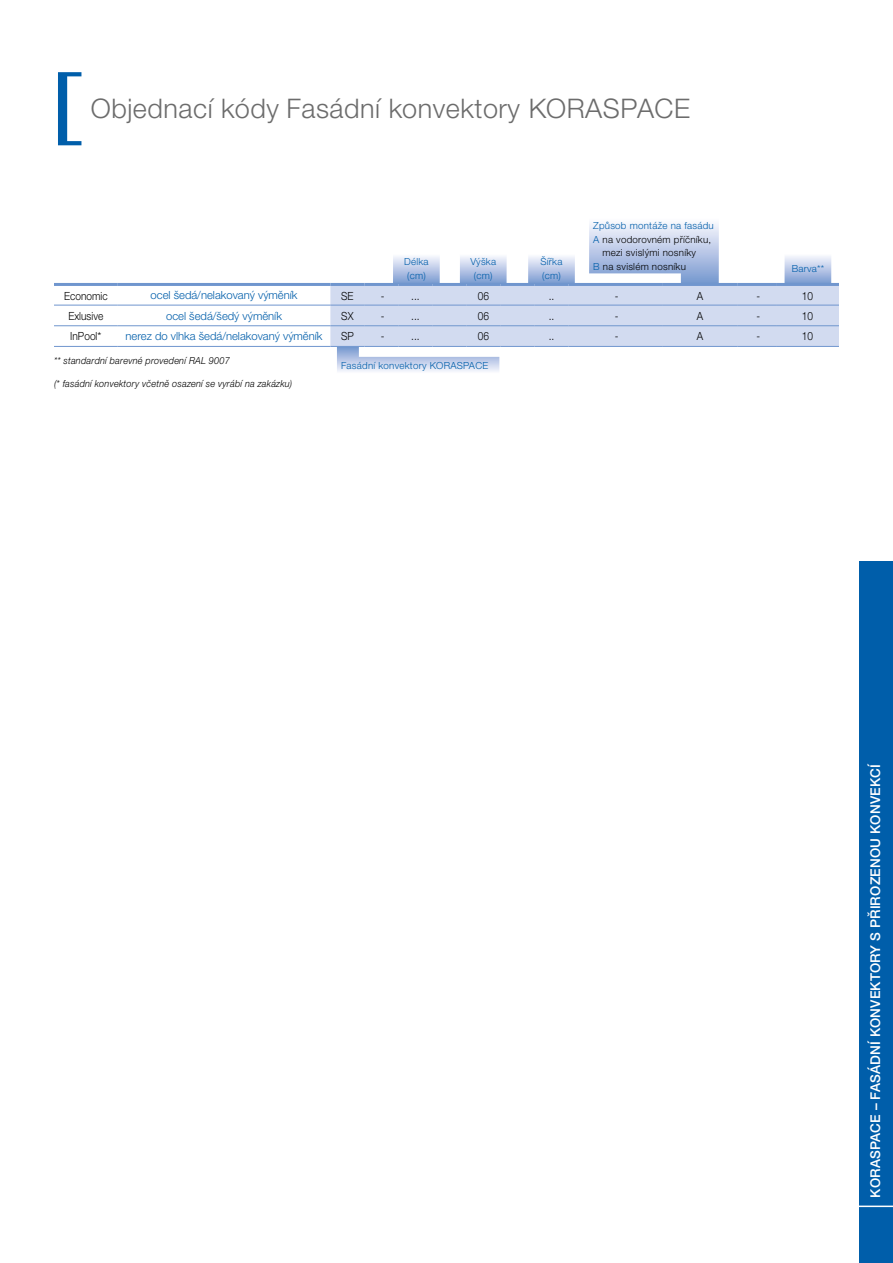
<style>
.page{position:relative;width:893px;height:1263px;background:#fff}
.page>*{position:absolute;margin:0;border:0;box-sizing:border-box;transform-origin:0 0}
.t1{font:300 27px "Helvetica Neue CE";letter-spacing:.02em;color:#6c6c6c}
.t2{font:500 13.5px "Helvetica Neue CE";letter-spacing:.01em;color:#fff}
.t3{font:300 11.25px "Helvetica Neue CE";color:#005eaa}
.t4{font:300 11.25px "Helvetica Neue CE";color:#000;scale:.9 1}
.t5{font:italic 300 9.75px "Helvetica Neue CE";letter-spacing:.02em;color:#000;scale:.94 1}
.t6{font:300 9.75px/13.5px "Helvetica Neue CE";letter-spacing:.025em;color:#005eaa}
.t7{font:300 9.75px "Helvetica Neue CE";letter-spacing:.025em;color:#000}
.s1{color:#005eaa}
</style>
<div class="page">
<div style="left:859px;top:561px;width:34px;height:702px;background:#005eaa"></div>
<hr style="left:839px;top:1205px;width:54px;height:2px;background:#fff">
<svg style="left:58px;top:72px;width:23px;height:73px"></svg>
<svg style="left:54px;top:223px;width:785px;height:149px"></svg>
<hr style="left:54px;top:283px;width:64px;height:3px;background:#7096ce">
<hr style="left:118px;top:283px;width:212px;height:3px;background:#7096ce">
<hr style="left:330px;top:283px;width:34px;height:3px;background:#7096ce">
<hr style="left:364px;top:283px;width:34px;height:3px;background:#7096ce">
<hr style="left:398px;top:283px;width:34px;height:3px;background:#7096ce">
<hr style="left:432px;top:283px;width:34px;height:3px;background:#7096ce">
<hr style="left:466px;top:283px;width:34px;height:3px;background:#7096ce">
<hr style="left:500px;top:283px;width:34px;height:3px;background:#7096ce">
<hr style="left:534px;top:283px;width:34px;height:3px;background:#7096ce">
<hr style="left:568px;top:283px;width:94px;height:3px;background:#7096ce">
<hr style="left:662px;top:283px;width:76px;height:3px;background:#7096ce">
<hr style="left:738px;top:283px;width:38px;height:3px;background:#7096ce">
<hr style="left:776px;top:283px;width:63px;height:3px;background:#7096ce">
<hr style="left:54px;top:305px;width:64px;height:1px;background:#7096ce">
<hr style="left:118px;top:305px;width:212px;height:1px;background:#7096ce">
<hr style="left:330px;top:305px;width:34px;height:1px;background:#7096ce">
<hr style="left:364px;top:305px;width:34px;height:1px;background:#7096ce">
<hr style="left:398px;top:305px;width:34px;height:1px;background:#7096ce">
<hr style="left:432px;top:305px;width:34px;height:1px;background:#7096ce">
<hr style="left:466px;top:305px;width:34px;height:1px;background:#7096ce">
<hr style="left:500px;top:305px;width:34px;height:1px;background:#7096ce">
<hr style="left:534px;top:305px;width:34px;height:1px;background:#7096ce">
<hr style="left:568px;top:305px;width:94px;height:1px;background:#7096ce">
<hr style="left:662px;top:305px;width:76px;height:1px;background:#7096ce">
<hr style="left:738px;top:305px;width:38px;height:1px;background:#7096ce">
<hr style="left:776px;top:305px;width:63px;height:1px;background:#7096ce">
<hr style="left:54px;top:325px;width:64px;height:1px;background:#7096ce">
<hr style="left:118px;top:325px;width:212px;height:1px;background:#7096ce">
<hr style="left:330px;top:325px;width:34px;height:1px;background:#7096ce">
<hr style="left:364px;top:325px;width:34px;height:1px;background:#7096ce">
<hr style="left:398px;top:325px;width:34px;height:1px;background:#7096ce">
<hr style="left:432px;top:325px;width:34px;height:1px;background:#7096ce">
<hr style="left:466px;top:325px;width:34px;height:1px;background:#7096ce">
<hr style="left:500px;top:325px;width:34px;height:1px;background:#7096ce">
<hr style="left:534px;top:325px;width:34px;height:1px;background:#7096ce">
<hr style="left:568px;top:325px;width:94px;height:1px;background:#7096ce">
<hr style="left:662px;top:325px;width:76px;height:1px;background:#7096ce">
<hr style="left:738px;top:325px;width:38px;height:1px;background:#7096ce">
<hr style="left:776px;top:325px;width:63px;height:1px;background:#7096ce">
<hr style="left:54px;top:346px;width:64px;height:1px;background:#7096ce">
<hr style="left:118px;top:346px;width:212px;height:1px;background:#7096ce">
<hr style="left:330px;top:346px;width:34px;height:1px;background:#7096ce">
<hr style="left:364px;top:346px;width:34px;height:1px;background:#7096ce">
<hr style="left:398px;top:346px;width:34px;height:1px;background:#7096ce">
<hr style="left:432px;top:346px;width:34px;height:1px;background:#7096ce">
<hr style="left:466px;top:346px;width:34px;height:1px;background:#7096ce">
<hr style="left:500px;top:346px;width:34px;height:1px;background:#7096ce">
<hr style="left:534px;top:346px;width:34px;height:1px;background:#7096ce">
<hr style="left:568px;top:346px;width:94px;height:1px;background:#7096ce">
<hr style="left:662px;top:346px;width:76px;height:1px;background:#7096ce">
<hr style="left:738px;top:346px;width:38px;height:1px;background:#7096ce">
<hr style="left:776px;top:346px;width:63px;height:1px;background:#7096ce">
<h1 class="t1" style="left:91px;top:92px;width:601px">Objednací kódy Fasádní konvektory KORASPACE</h1>
<p class="t6" style="left:593px;top:219px;width:122px">Způsob montáže na fasádu</p>
<p class="t7" style="left:593px;top:233px;width:120px"><span class="s1">A</span> na vodorovném příčníku,</p>
<p class="t7" style="left:602px;top:247px;width:95px">mezi svislými nosníky</p>
<p class="t7" style="left:593px;top:260px;width:94px"><span class="s1">B</span> na svislém nosníku</p>
<p class="t6" style="left:404px;top:255px;width:26px">Délka (cm)</p>
<p class="t6" style="left:470px;top:255px;width:27px;text-align:center">Výška (cm)</p>
<p class="t6" style="left:540px;top:255px;width:23px">Šířka (cm)</p>
<p class="t6" style="left:792px;top:262px;width:34px">Barva**</p>
<p class="t4" style="left:64px;top:289px;width:50px">Economic</p>
<p class="t3" style="left:151px;top:288px;width:148px">ocel šedá/nelakovaný výměník</p>
<p class="t4" style="left:341px;top:289px;width:15px">SE</p>
<p class="t4" style="left:381px;top:289px;width:45px">- ...</p>
<p class="t4" style="left:478px;top:289px;width:14px">06</p>
<p class="t4" style="left:549px;top:289px;width:8px">..</p>
<p class="t4" style="left:68px;top:309px;width:40px">Exlusive</p>
<p class="t3" style="left:166px;top:309px;width:117px">ocel šedá/šedý výměník</p>
<p class="t4" style="left:341px;top:309px;width:15px">SX</p>
<p class="t4" style="left:381px;top:309px;width:45px">- ...</p>
<p class="t4" style="left:478px;top:309px;width:14px">06</p>
<p class="t4" style="left:549px;top:309px;width:8px">..</p>
<p class="t4" style="left:70px;top:330px;width:36px">InPool*</p>
<p class="t3" style="left:126px;top:330px;width:198px">nerez do vlhka šedá/nelakovaný výměník</p>
<p class="t4" style="left:341px;top:330px;width:16px">SP</p>
<p class="t4" style="left:381px;top:330px;width:45px">- ...</p>
<p class="t4" style="left:478px;top:330px;width:14px">06</p>
<p class="t4" style="left:549px;top:330px;width:8px">..</p>
<p class="t5" style="left:54px;top:355px;width:189px">** standardní barevné provedení RAL 9007</p>
<p class="t5" style="left:54px;top:378px;width:255px">(* fasádní konvektory včetně osazení se vyrábí na zakázku)</p>
<p class="t6" style="left:341px;top:359px;width:149px">Fasádní konvektory KORASPACE</p>
<p class="t4" style="left:615px;top:289px;width:6px">-</p>
<p class="t4" style="left:697px;top:289px;width:9px">A</p>
<p class="t4" style="left:756px;top:289px;width:6px">-</p>
<p class="t4" style="left:802px;top:289px;width:14px">10</p>
<p class="t4" style="left:615px;top:309px;width:6px">-</p>
<p class="t4" style="left:697px;top:309px;width:9px">A</p>
<p class="t4" style="left:756px;top:309px;width:6px">-</p>
<p class="t4" style="left:802px;top:309px;width:14px">10</p>
<p class="t4" style="left:615px;top:330px;width:6px">-</p>
<p class="t4" style="left:697px;top:330px;width:9px">A</p>
<p class="t4" style="left:756px;top:330px;width:6px">-</p>
<p class="t4" style="left:802px;top:330px;width:14px">10</p>
<h2 class="t2" style="left:867px;top:1197px;width:435px;rotate:-90deg">KORASPACE – FASÁDNÍ KONVEKTORY S PŘIROZENOU KONVEKCÍ</h2>
</div>
